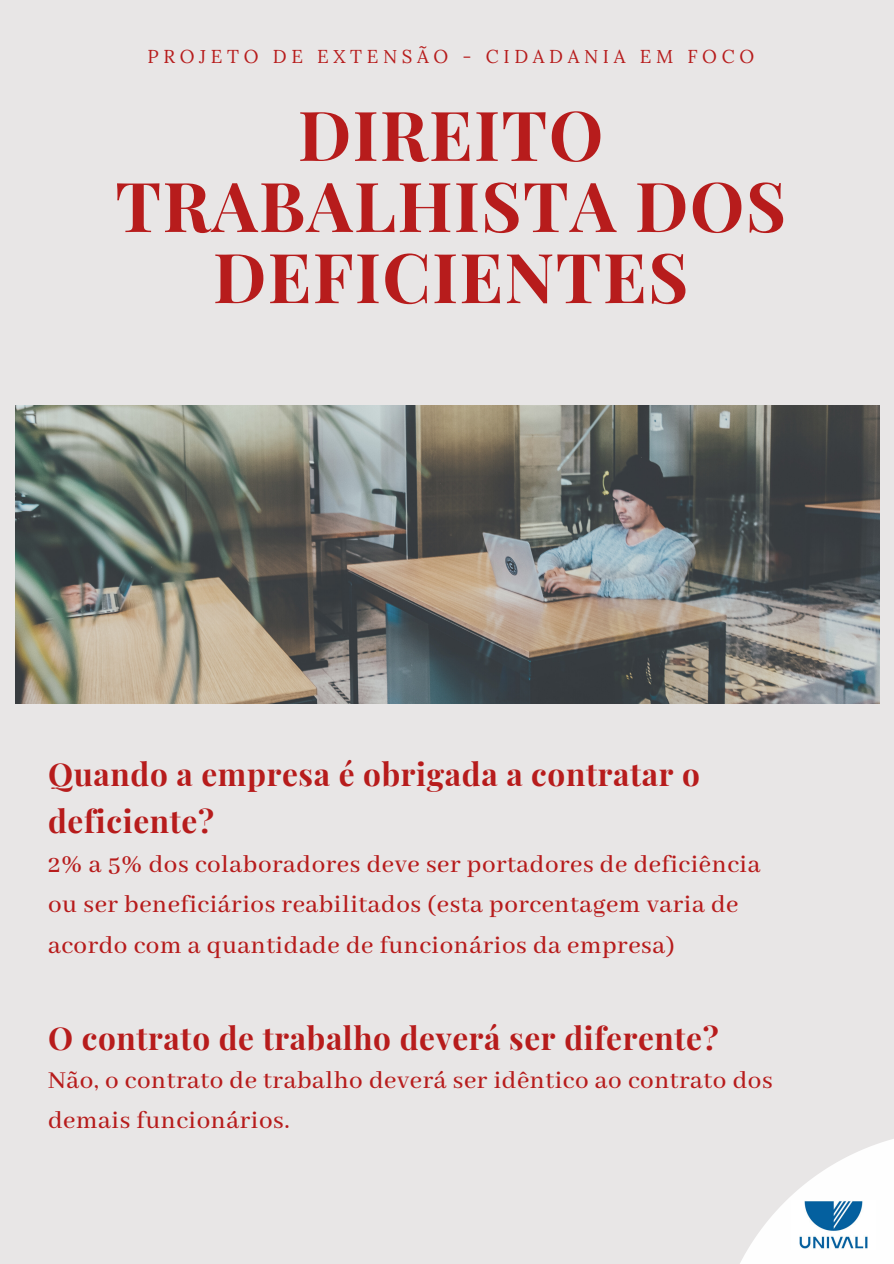
<style>
.page{position:relative;width:894px;height:1264px;background:#fff}
.page>*{position:absolute;margin:0;border:0;box-sizing:border-box;transform-origin:0 0}
.t1{font:700 68.85px/71.1px "Playfair Display";letter-spacing:.02em;color:#b71c1c;text-align:center}
.t2{font:700 31.5px/47.2px "Playfair Display";letter-spacing:.02em;color:#b71c1c}
.t3{font:500 27px/40.5px "Abhaya Libre";letter-spacing:.02em;color:#b71c1c}
.t4{font:18.6px "Lora";letter-spacing:.25em;color:#b71c1c}
</style>
<div class="page">
<div style="left:0;top:0;width:893px;height:1263px;background:#e8e6e6"></div>
<img style="left:15px;top:406px;width:864px;height:297px">
<svg style="left:740px;top:1139px;width:153px;height:124px"></svg>
<img style="left:791px;top:1200px;width:84px;height:49px">
<p class="t4" style="left:147px;top:44px;width:608px">PROJETO DE EXTENSÃO - CIDADANIA EM FOCO</p>
<h1 class="t1" style="left:115px;top:97px;width:672px">DIREITO<br>TRABALHISTA DOS<br>DEFICIENTES</h1>
<p class="t2" style="left:48px;top:749px;width:653px">Quando a empresa é obrigada a contratar o deficiente?</p>
<p class="t3" style="left:48px;top:844px;width:713px">2% a 5% dos colaboradores deve ser portadores de deficiência ou ser beneficiários reabilitados (esta porcentagem varia de acordo com a quantidade de funcionários da empresa)</p>
<p class="t2" style="left:48px;top:1012px;width:672px">O contrato de trabalho deverá ser diferente?</p>
<p class="t3" style="left:48px;top:1060px;width:725px">Não, o contrato de trabalho deverá ser idêntico ao contrato dos demais funcionários.</p>
</div>
